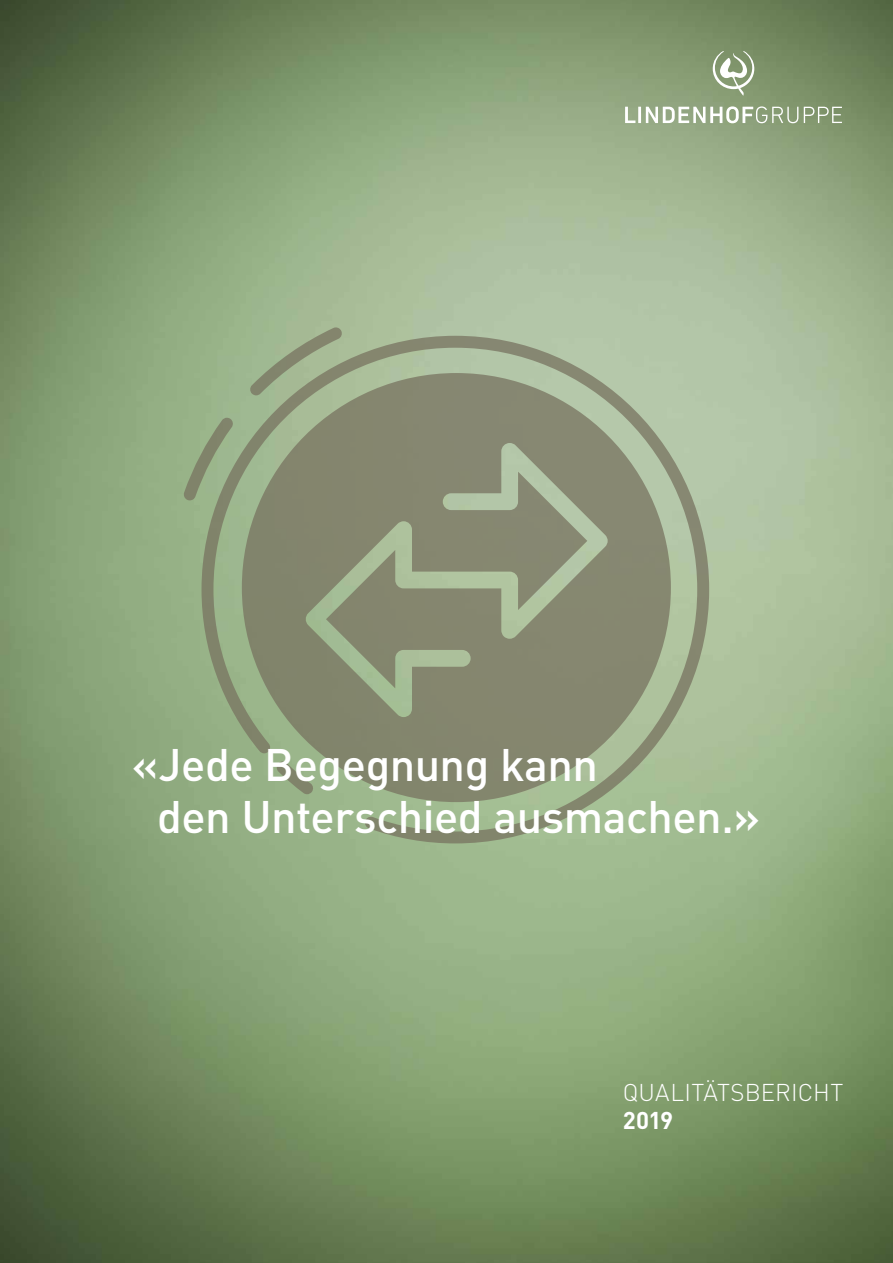
<style>
.page{position:relative;width:893px;height:1263px;background:#fff}
.page>*{position:absolute;margin:0;border:0;box-sizing:border-box;transform-origin:0 0}
.t1{font:500 45px/52.5px "DIN Pro";letter-spacing:-.01em;color:#fff}
.t2{font:300 24px "DIN Pro";letter-spacing:.005em;color:#fff}
.t3{font:700 24px "DIN Pro";color:#fff}
</style>
<div class="page">
<img style="left:0;top:0;width:893px;height:1263px">
<svg style="left:183px;top:418px;width:19px;height:82px"></svg>
<svg style="left:250px;top:327px;width:93px;height:9px"></svg>
<svg style="left:202px;top:336px;width:507px;height:507px;fill:#868872"></svg>
<svg style="left:625px;top:107px;width:10px;height:16px"></svg>
<hr style="left:638px;top:107px;width:3px;height:16px;background:#fff">
<svg style="left:646px;top:106px;width:152px;height:17px"></svg>
<svg style="left:804px;top:107px;width:38px;height:16px"></svg>
<svg style="left:713px;top:51px;width:41px;height:45px"></svg>
<p class="t1" style="left:157px;top:736px;width:604px;text-indent:-26px">«Jede Begegnung kann<br>den Unterschied ausmachen.»</p>
<p class="t2" style="left:623px;top:1076px;width:222px">QUALITÄTSBERICHT</p>
<p class="t3" style="left:623px;top:1104px;width:52px">2019</p>
</div>
